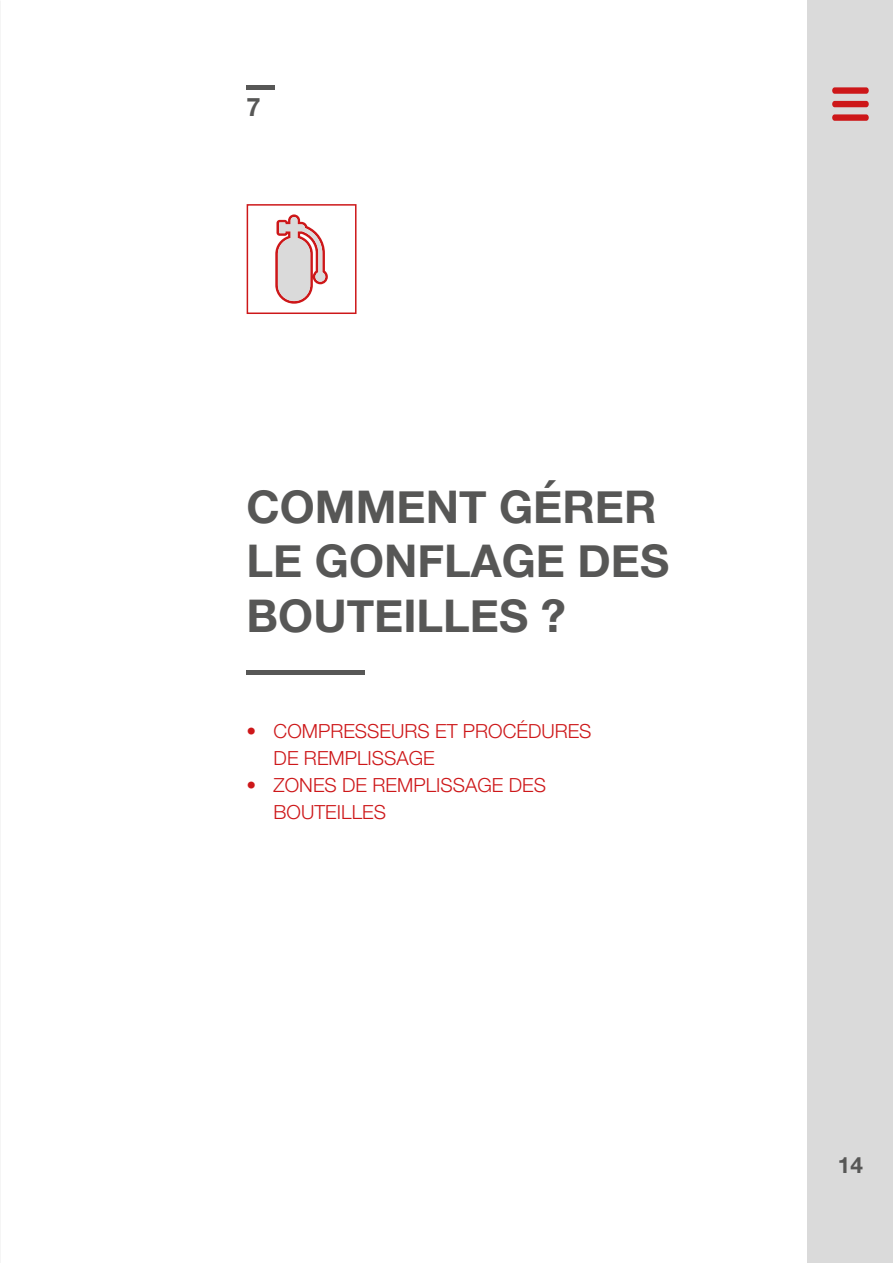
<style>
.page{position:relative;width:893px;height:1263px;background:#fff}
.page>*{position:absolute;margin:0;border:0;box-sizing:border-box;transform-origin:0 0}
.t1{font:700 45px/54px "Helvetica Neue";color:#575756}
.t2{font:700 25.5px "Helvetica Neue LT";color:#575756}
.t3{font:700 22.5px "Helvetica Neue LT";color:#575756}
.t4{font:300 19.5px/27px "Helvetica Neue LT";color:#cd1719}
</style>
<div class="page">
<div style="left:808px;top:0;width:85px;height:1263px;background:#dadada"></div>
<div style="left:247px;top:670px;width:118px;height:5px;background:#575756"></div>
<div style="left:247px;top:85px;width:28px;height:5px;background:#575756"></div>
<div style="left:247px;top:204px;width:109px;height:110px;border:2px solid #cd1719"></div>
<svg style="left:275px;top:214px;width:53px;height:90px"></svg>
<div style="left:832px;top:87px;width:37px;height:7px;background:#cd1719;border-radius:3px"></div>
<div style="left:832px;top:101px;width:37px;height:6px;background:#cd1719;border-radius:3px"></div>
<div style="left:832px;top:114px;width:37px;height:7px;background:#cd1719;border-radius:3px"></div>
<h2 class="t2" style="left:247px;top:91px;width:16px">7</h2>
<h1 class="t1" style="left:247px;top:482px;width:424px">COMMENT GÉRER<br>LE GONFLAGE DES<br>BOUTEILLES ?</h1>
<p class="t4" style="left:274px;top:717px;width:319px;text-indent:-27px">• COMPRESSEURS ET PROCÉDURES<br>DE REMPLISSAGE</p>
<p class="t4" style="left:274px;top:771px;width:274px;text-indent:-27px">• ZONES DE REMPLISSAGE DES<br>BOUTEILLES</p>
<p class="t3" style="left:838px;top:1151px;width:27px">14</p>
</div>
